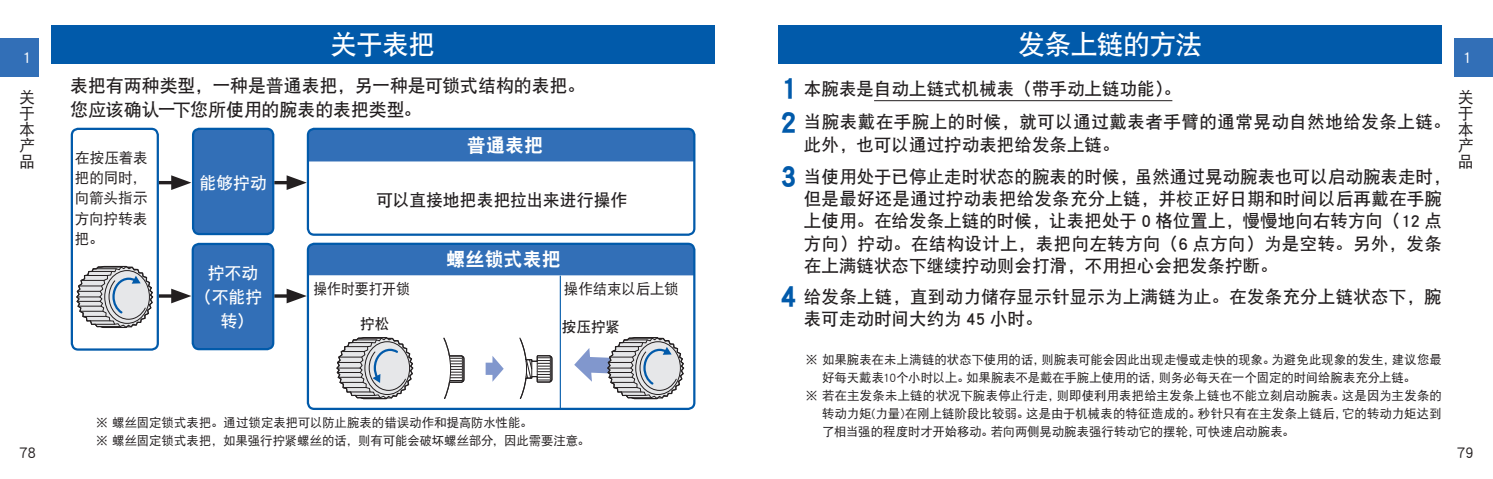
<style>
.page{position:relative;width:1493px;height:479px;background:#fff}
.page>*{position:absolute;margin:0;border:0;box-sizing:border-box;transform-origin:0 0}
.t1{font:33.52px "DF Hei GB W9";color:#015aaa}
.t2{font:27px "DF Hei GB W7";letter-spacing:-.03em;color:#fff}
.t3{font:19.12px "DF Hei GB W9";letter-spacing:-.005em;color:#fff}
.t4{font:18px/23.6px "DF Hei GB W7";letter-spacing:-.01em;color:#231f20}
.t5{font:17.55px/22.3px "DF Hei GB W7";color:#231f20}
.t6{font:17.55px/22.3px "DF Hei GB W7";letter-spacing:.025em;color:#231f20}
.t7{font:16.88px "DF Hei GB W7";letter-spacing:-.005em;color:#231f20}
.t8{font:16.88px "DF Hei GB W7";letter-spacing:-.005em;color:#fff}
.t9{font:15.97px/16px "DF Hei GB W5";color:#231f20;text-align:justify}
.t10{font:15.75px "DF Hei GB W5";color:#231f20}
.t11{font:14.62px/20.2px "DF Hei GB W5";letter-spacing:-.01em;color:#231f20;text-align:justify}
.t12{font:14.62px "DF Hei GB W5";letter-spacing:-.01em;color:#231f20;scale:.95 1}
.t13{font:14.62px "DF Hei GB W7";letter-spacing:-.005em;color:#231f20}
.t14{font:14.4px "DF Hei GB W5";color:#fff}
.t15{font:12.38px/18px "DF Hei GB W5";color:#231f20}
.t16{font:12.38px "DF Hei GB W5";letter-spacing:.02em;color:#231f20}
.s1{font-family:"DF Hei GB W9";font-size:33.52px;color:#015aaa}
</style>
<div class="page">
<div style="left:0;top:38px;width:38px;height:39px;background:#326fb7"></div>
<div style="left:1454px;top:38px;width:38px;height:39px;background:#326fb7"></div>
<div style="left:51px;top:26px;width:663px;height:38px;background:#015aaa"></div>
<div style="left:310px;top:128px;width:384px;height:33px;background:#326fb7"></div>
<div style="left:193px;top:244px;width:80px;height:105px;background:#326fb7;border-radius:6px"></div>
<div style="left:192px;top:242px;width:82px;height:108px;border:2px solid #015aaa;border-radius:6px"></div>
<div style="left:310px;top:245px;width:385px;height:30px;background:#326fb7"></div>
<div style="left:193px;top:129px;width:80px;height:105px;background:#326fb7;border-radius:6px"></div>
<div style="left:192px;top:128px;width:82px;height:107px;border:2px solid #015aaa;border-radius:6px"></div>
<div style="left:71px;top:128px;width:88px;height:222px;border:2px solid #015aaa;border-radius:6px"></div>
<hr style="left:274px;top:181px;width:19px;height:3px;background:#231f20">
<svg style="left:287px;top:175px;width:20px;height:15px"></svg>
<hr style="left:274px;top:294px;width:19px;height:3px;background:#231f20">
<svg style="left:287px;top:288px;width:20px;height:15px"></svg>
<hr style="left:159px;top:181px;width:18px;height:3px;background:#231f20">
<svg style="left:171px;top:175px;width:20px;height:15px"></svg>
<hr style="left:159px;top:294px;width:18px;height:3px;background:#231f20">
<svg style="left:171px;top:288px;width:20px;height:15px"></svg>
<hr style="left:560px;top:275px;width:1px;height:133px;background:#015aaa">
<svg style="left:76px;top:266px;width:77px;height:62px"></svg>
<div style="left:307px;top:242px;width:388px;height:167px;border:2px solid #015aaa;border-radius:6px"></div>
<div style="left:307px;top:128px;width:388px;height:107px;border:2px solid #015aaa;border-radius:6px"></div>
<svg style="left:443px;top:337px;width:109px;height:61px"></svg>
<svg style="left:336px;top:337px;width:77px;height:62px"></svg>
<svg style="left:574px;top:337px;width:110px;height:62px"></svg>
<div style="left:778px;top:26px;width:663px;height:38px;background:#015aaa"></div>
<hr style="left:874px;top:100px;width:298px;height:1px;background:#231f20">
<h2 class="t2" style="left:1018px;top:30px;width:186px">发条上链的方法</h2>
<h2 class="t2" style="left:330px;top:30px;width:107px">关于表把</h2>
<h3 class="t4" style="left:70px;top:73px;width:516px">表把有两种类型，一种是普通表把，另一种是可锁式结构的表把。您应该确认一下您所使用的腕表的表把类型。</h3>
<p class="t14" style="left:19px;top:50px;width:16px">１</p>
<p class="t14" style="left:1459px;top:50px;width:16px">１</p>
<p class="t9" style="left:19px;top:89px;width:17px">关于本产品</p>
<p class="t9" style="left:1457px;top:89px;width:17px">关于本产品</p>
<h3 class="t5" style="left:779px;top:77px;width:403px"><span class="s1">1</span> 本腕表是自动上链式机械表（带手动上链功能）。</h3>
<h1 class="t1" style="left:779px;top:102px;width:19px">2</h1>
<h3 class="t6" style="left:804px;top:111px;width:648px">当腕表戴在手腕上的时候，就可以通过戴表者手臂的通常晃动自然地给发条上链。此外，也可以通过拧动表把给发条上链。</h3>
<h3 class="t3" style="left:467px;top:134px;width:78px">普通表把</h3>
<p class="t11" style="left:75px;top:147px;width:74px">在按压着表把的同时，向箭头指示方向拧转表把。</p>
<h1 class="t1" style="left:779px;top:156px;width:19px">3</h1>
<h3 class="t5" style="left:804px;top:165px;width:648px">当使用处于已停止走时状态的腕表的时候，虽然通过晃动腕表也可以启动腕表走时，但是最好还是通过拧动表把给发条充分上链，并校正好日期和时间以后再戴在手腕上使用。在给发条上链的时候，让表把处于 0 格位置上，慢慢地向右转方向（12 点方向）拧动。在结构设计上，表把向左转方向（6 点方向）为是空转。另外，发条在上满链状态下继续拧动则会打滑，不用担心会把发条拧断。</h3>
<h3 class="t8" style="left:199px;top:173px;width:69px">能够拧动</h3>
<h3 class="t7" style="left:376px;top:191px;width:253px">可以直接地把表把拉出来进行操作</h3>
<h3 class="t3" style="left:446px;top:249px;width:116px">螺丝锁式表把</h3>
<h3 class="t8" style="left:208px;top:264px;width:52px">拧不动</h3>
<h3 class="t8" style="left:195px;top:287px;width:69px">（不能拧</h3>
<h3 class="t8" style="left:221px;top:311px;width:34px">转）</h3>
<p class="t12" style="left:313px;top:280px;width:103px">操作时要打开锁</p>
<p class="t11" style="left:564px;top:278px;width:116px">操作结束以后上锁</p>
<p class="t13" style="left:360px;top:316px;width:31px">拧松</p>
<p class="t13" style="left:562px;top:318px;width:60px">按压拧紧</p>
<h1 class="t1" style="left:779px;top:276px;width:19px">4</h1>
<h3 class="t5" style="left:804px;top:284px;width:639px">给发条上链，直到动力储存显示针显示为上满链为止。在发条充分上链状态下，腕表可走动时间大约为 45 小时。</h3>
<p class="t15" style="left:805px;top:350px;width:638px">※ 如果腕表在未上满链的状态下使用的话，则腕表可能会因此出现走慢或走快的现象。为避免此现象的发生，建议您最</p>
<p class="t15" style="left:822px;top:368px;width:595px">好每天戴表10个小时以上。如果腕表不是戴在手腕上使用的话，则务必每天在一个固定的时间给腕表充分上链。</p>
<p class="t16" style="left:805px;top:388px;width:638px">※ 若在主发条未上链的状况下腕表停止行走，则即使利用表把给主发条上链也不能立刻启动腕表。这是因为主发条的</p>
<p class="t15" style="left:822px;top:404px;width:621px">转动力矩(力量)在刚上链阶段比较弱。这是由于机械表的特征造成的。秒针只有在主发条上链后，它的转动力矩达到</p>
<p class="t15" style="left:822px;top:422px;width:474px">了相当强的程度时才开始移动。若向两侧晃动腕表强行转动它的摆轮，可快速启动腕表。</p>
<p class="t15" style="left:96px;top:413px;width:496px">※ 螺丝固定锁式表把。通过锁定表把可以防止腕表的错误动作和提高防水性能。<br>※ 螺丝固定锁式表把，如果强行拧紧螺丝的话，则有可能会破坏螺丝部分，因此需要注意。</p>
<p class="t10" style="left:19px;top:443px;width:19px">78</p>
<p class="t10" style="left:1456px;top:443px;width:19px">79</p>
</div>
